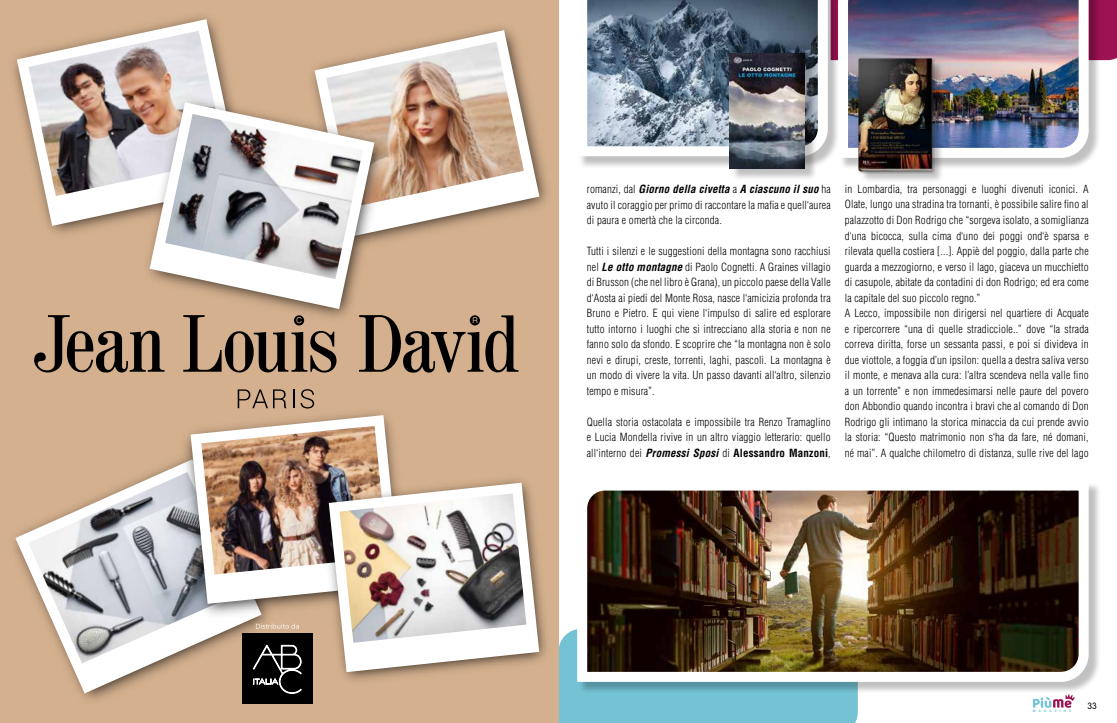
<style>
.page{position:relative;width:1117px;height:723px;background:#fff}
.page>*{position:absolute;margin:0;border:0;box-sizing:border-box;transform-origin:0 0}
.t1{font:300 condensed 11px/15.5px "Helvetica";letter-spacing:.015em;color:#000;text-align:justify}
.t2{font:300 9px "VAG Rounded";color:#000}
.t3{font:700 3.3px "VAG Rounded";letter-spacing:.955em;color:#71c2d5}
.s1{font-weight:700;font-style:italic}
.s2{font-weight:700}
</style>
<div class="page">
<svg style="left:1101px;top:0;width:16px;height:60px"></svg>
<div style="left:579px;top:0;width:261px;height:169px;background:#000;opacity:.25"></div>
<svg style="left:579px;top:0;width:254px;height:161px;background:#8391a0"></svg>
<div style="left:839px;top:0;width:262px;height:170px;background:#000;opacity:.25"></div>
<img style="left:833px;top:0;width:261px;height:163px">
<div style="left:579px;top:482px;width:522px;height:212px;background:#000;opacity:.25"></div>
<img style="left:579px;top:482px;width:515px;height:205px">
<div style="left:731px;top:55px;width:86px;height:126px;background:#000;opacity:.25"></div>
<img style="left:730px;top:53px;width:75px;height:116px">
<div style="left:860px;top:60px;width:85px;height:124px;background:#000;opacity:.25"></div>
<img style="left:857px;top:58px;width:77px;height:115px">
<svg style="left:1033px;top:694px;width:42px;height:14px"></svg>
<div style="left:0;top:0;width:558px;height:723px;background:#d4b08e"></div>
<img style="left:312px;top:27px;width:236px;height:212px">
<svg style="left:314px;top:30px;width:225px;height:207px"></svg>
<img style="left:17px;top:19px;width:215px;height:207px">
<svg style="left:34px;top:315px;width:131px;height:58px"></svg>
<svg style="left:183px;top:328px;width:154px;height:45px"></svg>
<svg style="left:359px;top:315px;width:159px;height:58px"></svg>
<svg style="left:238px;top:389px;width:48px;height:14px"></svg>
<svg style="left:293px;top:389px;width:1px;height:14px"></svg>
<svg style="left:301px;top:389px;width:13px;height:14px"></svg>
<svg style="left:15px;top:463px;width:241px;height:230px"></svg>
<img style="left:137px;top:89px;width:257px;height:239px">
<svg style="left:150px;top:102px;width:224px;height:207px;background:#c8c0bc"></svg>
<img style="left:174px;top:403px;width:207px;height:221px">
<img style="left:191px;top:415px;width:205px;height:189px">
<img style="left:316px;top:471px;width:230px;height:209px">
<img style="left:329px;top:483px;width:210px;height:189px">
<div style="left:242px;top:633px;width:71px;height:70px;background:#000"></div>
<svg style="left:253px;top:645px;width:49px;height:49px"></svg>
<svg style="left:256px;top:623px;width:43px;height:6px"></svg>
<svg style="left:558px;top:629px;width:300px;height:94px;background:#718d87"></svg>
<p class="t1" style="left:587px;top:181px;width:245px">romanzi, dal <span class="s1">Giorno della civetta</span> a <span class="s1">A ciascuno il suo</span> ha avuto il coraggio per primo di raccontare la mafia e quell‘aurea di paura e omertà che la circonda.</p>
<p class="t1" style="left:587px;top:243px;width:245px">Tutti i silenzi e le suggestioni della montagna sono racchiusi nel <span class="s1">Le otto montagne</span> di Paolo Cognetti. A Graines villagio di Brusson (che nel libro è Grana), un piccolo paese della Valle d‘Aosta ai piedi del Monte Rosa, nasce l‘amicizia profonda tra Bruno e Pietro. E qui viene l‘impulso di salire ed esplorare tutto intorno i luoghi che si intrecciano alla storia e non ne fanno solo da sfondo. E scoprire che “la montagna non è solo nevi e dirupi, creste, torrenti, laghi, pascoli. La montagna è un modo di vivere la vita. Un passo davanti all‘altro, silenzio tempo e misura”.</p>
<p class="t1" style="left:587px;top:414px;width:245px">Quella storia ostacolata e impossibile tra Renzo Tramaglino e Lucia Mondella rivive in un altro viaggio letterario: quello all‘interno dei <span class="s1">Promessi Sposi</span> di <span class="s2">Alessandro Manzoni</span>,</p>
<p class="t1" style="left:845px;top:181px;width:245px;text-align:left">in Lombardia, tra personaggi e luoghi divenuti iconici. A Olate, lungo una stradina tra tornanti, è possibile salire fino al palazzotto di Don Rodrigo che “sorgeva isolato, a somiglianza d‘una bicocca, sulla cima d‘uno dei poggi ond‘è sparsa e rilevata quella costiera [...]. Appiè del poggio, dalla parte che guarda a mezzogiorno, e verso il lago, giaceva un mucchietto di casupole, abitate da contadini di don Rodrigo; ed era come la capitale del suo piccolo regno.”<br>A Lecco, impossibile non dirigersi nel quartiere di Acquate e ripercorrere “una di quelle stradicciole..” dove “la strada correva diritta, forse un sessanta passi, e poi si divideva in due viottole, a foggia d’un ipsilon: quella a destra saliva verso il monte, e menava alla cura: l’altra scendeva nella valle fino a un torrente” e non immedesimarsi nelle paure del povero don Abbondio quando incontra i bravi che al comando di Don Rodrigo gli intimano la storica minaccia da cui prende avvio la storia: “Questo matrimonio non s‘ha da fare, né domani, né mai”. A qualche chilometro di distanza, sulle rive del lago</p>
<p class="t3" style="left:1033px;top:708px;width:39px">MAGAZINE</p>
<p class="t2" style="left:1087px;top:701px;width:11px">33</p>
</div>
